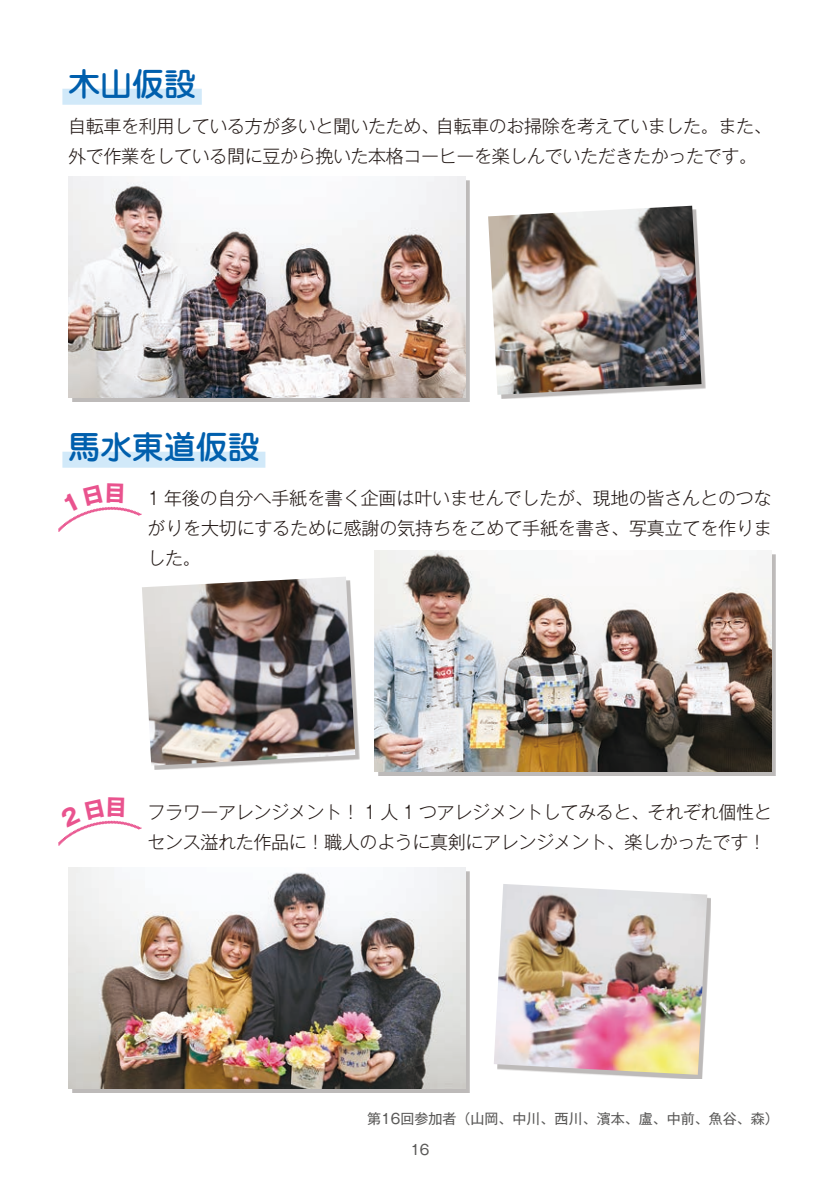
<style>
.page{position:relative;width:840px;height:1191px;background:#fff}
.page>*{position:absolute;margin:0;border:0;box-sizing:border-box;transform-origin:0 0}
.t1{font:500 32px "Jun 34 Pro";color:#005fad}
.t2{font:300 18px/30px "Gothic MB101 Pr 6";letter-spacing:-.02em;color:#231916}
.t3{font:14px "Gothic MB101 Pr 6";color:#595857}
</style>
<div class="page">
<div style="left:62px;top:452px;width:203px;height:16px;background:#d1e9f9"></div>
<div style="left:62px;top:89px;width:140px;height:16px;background:#d1e9f9"></div>
<div style="left:72px;top:871px;width:397px;height:221px;background:#231916;opacity:.3"></div>
<img style="left:68px;top:867px;width:397px;height:222px">
<div style="left:378px;top:554px;width:397px;height:221px;background:#231916;opacity:.3"></div>
<img style="left:374px;top:550px;width:397px;height:221px">
<div style="left:497px;top:888px;width:214px;height:191px;background:#231916;opacity:.3"></div>
<img style="left:494px;top:884px;width:212px;height:190px">
<div style="left:146px;top:580px;width:213px;height:190px;background:#231916;opacity:.3"></div>
<img style="left:142px;top:577px;width:213px;height:188px">
<div style="left:72px;top:180px;width:397px;height:221px;background:#231916;opacity:.3"></div>
<img style="left:68px;top:176px;width:397px;height:221px">
<div style="left:491px;top:209px;width:214px;height:190px;background:#231916;opacity:.3"></div>
<img style="left:488px;top:206px;width:213px;height:189px">
<svg style="left:58px;top:506px;width:84px;height:26px"></svg>
<svg style="left:58px;top:820px;width:84px;height:26px"></svg>
<h1 class="t1" style="left:68px;top:59px;width:129px">木山仮設</h1>
<p class="t2" style="left:68px;top:110px;width:704px">自転車を利用している方が多いと聞いたため、自転車のお掃除を考えていました。また、外で作業をしている間に豆から挽いた本格コーヒーを楽しんでいただきたかったです。</p>
<h1 class="t1" style="left:68px;top:422px;width:193px">馬水東道仮設</h1>
<p class="t2" style="left:147px;top:481px;width:625px;text-align:justify">1 年後の自分へ手紙を書く企画は叶いませんでしたが、現地の皆さんとのつながりを大切にするために感謝の気持ちをこめて手紙を書き、写真立てを作りました。</p>
<p class="t2" style="left:147px;top:795px;width:625px">フラワーアレンジメント！ 1 人 1 つアレジメントしてみると、それぞれ個性とセンス溢れた作品に！職人のように真剣にアレンジメント、楽しかったです！</p>
<p class="t3" style="left:367px;top:1107px;width:413px">第16回参加者（山岡、中川、西川、濱本、盧、中前、魚谷、森）</p>
<p class="t3" style="left:410px;top:1138px;width:21px">16</p>
</div>
